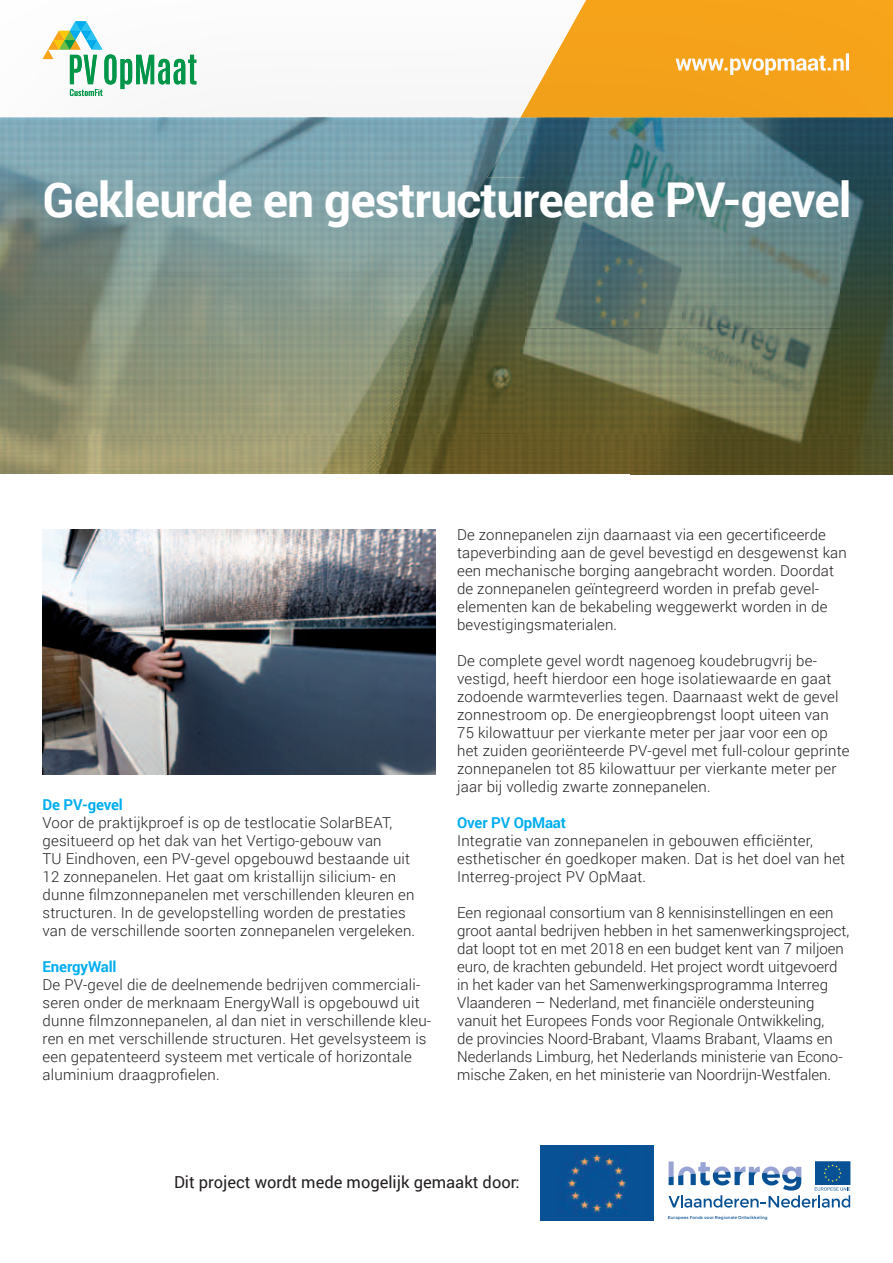
<style>
.page{position:relative;width:893px;height:1263px;background:#fff}
.page>*{position:absolute;margin:0;border:0;box-sizing:border-box;transform-origin:0 0}
.t1{font:700 48px "Roboto";letter-spacing:-.02em;color:#fff}
.t2{font:16.5px "Roboto";color:#231f20}
.t3{font:300 15px/18px "Roboto";letter-spacing:.015em;color:#231f20}
.t4{font:700 15px "Roboto";letter-spacing:-.01em;color:#00aeef}
.t5{font:4.2px "Montserrat";color:#085194}
</style>
<div class="page">
<svg style="left:668px;top:1161px;width:182px;height:46px"></svg>
<img style="left:541px;top:1145px;width:112px;height:75px">
<img style="left:0;top:433px;width:893px;height:41px">
<svg style="left:43px;top:21px;width:153px;height:75px"></svg>
<img style="left:521px;top:0;width:372px;height:117px">
<img style="left:676px;top:53px;width:173px;height:22px">
<img style="left:0;top:117px;width:525px;height:316px">
<img style="left:525px;top:177px;width:368px;height:256px">
<img style="left:487px;top:117px;width:406px;height:60px">
<img style="left:43px;top:529px;width:393px;height:245px">
<h1 class="t1" style="left:43px;top:166px;width:811px">Gekleurde en gestructureerde PV-gevel</h1>
<p class="t4" style="left:43px;top:794px;width:82px">De PV-gevel</p>
<p class="t3" style="left:43px;top:813px;width:374px">Voor de praktijkproef is op de testlocatie SolarBEAT, gesitueerd op het dak van het Vertigo-gebouw van<br>TU Eindhoven, een PV-gevel opgebouwd bestaande uit 12 zonnepanelen. Het gaat om kristallijn silicium- en dunne filmzonnepanelen met verschillenden kleuren en structuren. In de gevelopstelling worden de prestaties van de verschillende soorten zonnepanelen vergeleken.</p>
<p class="t4" style="left:43px;top:956px;width:76px">EnergyWall</p>
<p class="t3" style="left:43px;top:975px;width:390px">De PV-gevel die de deelnemende bedrijven commerciali&shy;seren onder de merknaam EnergyWall is opgebouwd uit dunne filmzonnepanelen, al dan niet in verschillende kleu&shy;ren en met verschillende structuren. Het gevelsysteem is een gepatenteerd systeem met verticale of horizontale aluminium draagprofielen.</p>
<p class="t3" style="left:457px;top:525px;width:391px">De zonnepanelen zijn daarnaast via een gecertificeerde tapeverbinding aan de gevel bevestigd en desgewenst kan een mechanische borging aangebracht worden. Doordat de zonnepanelen geïntegreerd worden in prefab gevel&shy;elementen kan de bekabeling weggewerkt worden in de bevestigingsmaterialen.</p>
<p class="t3" style="left:457px;top:651px;width:394px">De complete gevel wordt nagenoeg koudebrugvrij be&shy;vestigd, heeft hierdoor een hoge isolatiewaarde en gaat zodoende warmteverlies tegen. Daarnaast wekt de gevel zonnestroom op. De energieopbrengst loopt uiteen van<br>75 kilowattuur per vierkante meter per jaar voor een op het zuiden georiënteerde PV-gevel met full-colour geprinte zonnepanelen tot 85 kilowattuur per vierkante meter per jaar bij volledig zwarte zonnepanelen.</p>
<p class="t4" style="left:457px;top:812px;width:110px">Over PV OpMaat</p>
<p class="t3" style="left:457px;top:831px;width:390px">Integratie van zonnepanelen in gebouwen efficiënter, esthetischer én goedkoper maken. Dat is het doel van het<br>Interreg-project PV OpMaat.</p>
<p class="t3" style="left:457px;top:903px;width:394px">Een regionaal consortium van 8 kennisinstellingen en een groot aantal bedrijven hebben in het samenwerkingsproject, dat loopt tot en met 2018 en een budget kent van 7 miljoen euro, de krachten gebundeld. Het project wordt uitgevoerd in het kader van het Samenwerkingsprogramma Interreg Vlaanderen – Nederland, met financiële ondersteuning vanuit het Europees Fonds voor Regionale Ontwikkeling,<br>de provincies Noord-Brabant, Vlaams Brabant, Vlaams en Nederlands Limburg, het Nederlands ministerie van Econo&shy;mische Zaken, en het ministerie van Noordrijn-Westfalen.</p>
<p class="t2" style="left:174px;top:1170px;width:347px">Dit project wordt mede mogelijk gemaakt door:</p>
<p class="t5" style="left:668px;top:1215px;width:101px">Europees Fonds voor Regionale Ontwikkeling</p>
</div>
